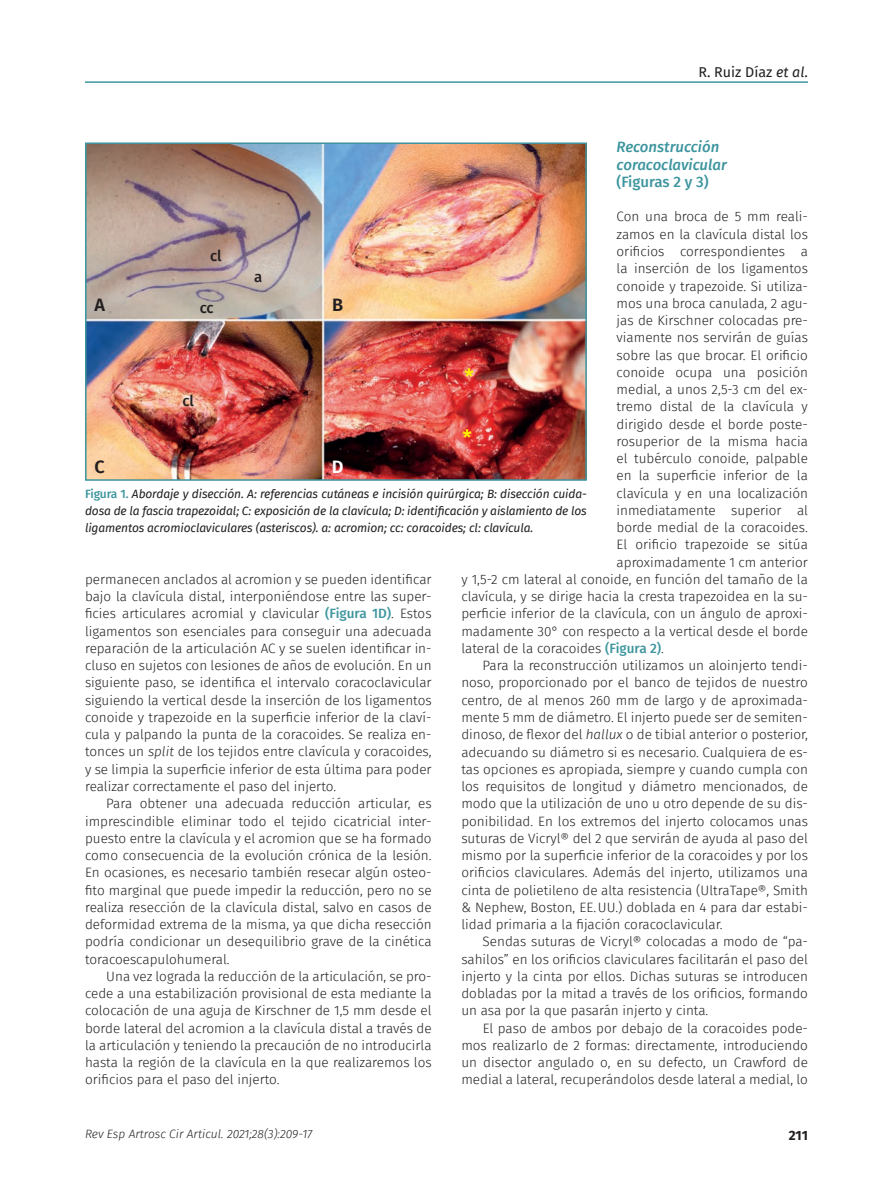
<style>
.page{position:relative;width:893px;height:1191px;background:#fff}
.page>*{position:absolute;margin:0;border:0;box-sizing:border-box;transform-origin:0 0}
.Letra_figura{font:600 21px "Fira Sans FS";color:#fff101}
.Letra_figura-2{font:600 18px "Fira Sans FS";color:#231f20}
.Letra_figura-3{font:600 18px "Fira Sans FS";color:#fff}
.Subladillo{font:italic 500 15px/17.2px "Fira Sans FS";color:#3d959e}
.Letra_figura-4{font:500 15px "Fira Sans FS";color:#231f20}
.t1{font:14.25px "Fira Sans FS";color:#231f20}
.Párrafo_general{font:300 13.5px/17.2px "Fira Sans FS";color:#231f20;text-align:justify}
.Primer_párrafo{font:300 13.5px "Fira Sans FS";color:#231f20}
.t2{font:700 13.5px "Fira Sans FS";color:#231f20}
.Pie_de_foto{font:italic 12px/17.2px "Fira Sans FS";letter-spacing:-.01em;color:#231f20;text-align:justify}
.t3{font:italic 300 12px "Fira Sans FS";color:#231f20}
.s1{font-style:italic}
.s2{font-style:normal}
.s3{font-weight:500;color:#3d959e}
.s4{font-weight:500;font-style:normal;color:#3d959e}
</style>
<div class="page">
<hr style="left:85px;top:81px;width:723px;height:2px;background:#3d959e">
<img style="left:88px;top:145px;width:496px;height:333px">
<div style="left:85px;top:142px;width:502px;height:339px;border:2px solid #3d959e"></div>
<p class="t1" style="left:698px;top:62px;width:111px">R. Ruiz Díaz <span class="s1">et al</span>.</p>
<p class="Subladillo" style="left:617px;top:138px;width:112px">Reconstrucción coracoclavicular <span class="s2">(Figuras 2 y 3)</span></p>
<p class="Primer_párrafo" style="left:617px;top:207px;width:193px">Con una broca de 5 mm reali-</p>
<p class="Primer_párrafo" style="left:617px;top:224px;width:193px">zamos en la clavícula distal los</p>
<p class="Primer_párrafo" style="left:617px;top:242px;width:193px">orificios correspondientes a</p>
<p class="Primer_párrafo" style="left:617px;top:259px;width:193px">la inserción de los ligamentos</p>
<p class="Primer_párrafo" style="left:617px;top:276px;width:193px">conoide y trapezoide. Si utiliza-</p>
<p class="Primer_párrafo" style="left:617px;top:293px;width:193px">mos una broca canulada, 2 agu-</p>
<p class="Primer_párrafo" style="left:617px;top:311px;width:193px">jas de Kirschner colocadas pre-</p>
<p class="Primer_párrafo" style="left:617px;top:328px;width:193px">viamente nos servirán de guías</p>
<p class="Primer_párrafo" style="left:617px;top:345px;width:193px">sobre las que brocar. El orificio</p>
<p class="Primer_párrafo" style="left:617px;top:362px;width:193px">conoide ocupa una posición</p>
<p class="Primer_párrafo" style="left:617px;top:380px;width:193px">medial, a unos 2,5-3 cm del ex-</p>
<p class="Primer_párrafo" style="left:617px;top:397px;width:193px">tremo distal de la clavícula y</p>
<p class="Primer_párrafo" style="left:617px;top:414px;width:193px">dirigido desde el borde poste-</p>
<p class="Primer_párrafo" style="left:617px;top:432px;width:193px">rosuperior de la misma hacia</p>
<p class="Primer_párrafo" style="left:617px;top:449px;width:193px">el tubérculo conoide, palpable</p>
<p class="Primer_párrafo" style="left:617px;top:466px;width:193px">en la superficie inferior de la</p>
<p class="Primer_párrafo" style="left:617px;top:483px;width:193px">clavícula y en una localización</p>
<p class="Primer_párrafo" style="left:617px;top:501px;width:193px">inmediatamente superior al</p>
<p class="Primer_párrafo" style="left:617px;top:518px;width:193px">borde medial de la coracoides.</p>
<p class="Primer_párrafo" style="left:617px;top:535px;width:193px">El orificio trapezoide se sitúa</p>
<p class="Primer_párrafo" style="left:617px;top:552px;width:193px">aproximadamente 1 cm anterior</p>
<p class="Primer_párrafo" style="left:461px;top:570px;width:348px">y 1,5-2 cm lateral al conoide, en función del tamaño de la</p>
<p class="Primer_párrafo" style="left:461px;top:587px;width:348px">clavícula, y se dirige hacia la cresta trapezoidea en la su-</p>
<p class="Primer_párrafo" style="left:461px;top:604px;width:348px">perficie inferior de la clavícula, con un ángulo de aproxi-</p>
<p class="Primer_párrafo" style="left:461px;top:621px;width:348px">madamente 30° con respecto a la vertical desde el borde</p>
<p class="Primer_párrafo" style="left:461px;top:639px;width:204px">lateral de la coracoides <span class="s3">(Figura 2)</span>.</p>
<p class="Párrafo_general" style="left:461px;top:657px;width:348px;text-indent:21px">Para la reconstrucción utilizamos un aloinjerto tendi&shy;noso, proporcionado por el banco de tejidos de nuestro centro, de al menos 260 mm de largo y de aproximada&shy;mente 5 mm de diámetro. El injerto puede ser de semiten&shy;dinoso, de flexor del <span class="s1">hallux</span> o de tibial anterior o posterior, adecuando su diámetro si es necesario. Cualquiera de es&shy;tas opciones es apropiada, siempre y cuando cumpla con los requisitos de longitud y diámetro mencionados, de modo que la utilización de uno u otro depende de su dis&shy;ponibilidad. En los extremos del injerto colocamos unas suturas de Vicryl® del 2 que servirán de ayuda al paso del mismo por la superficie inferior de la coracoides y por los orificios claviculares. Además del injerto, utilizamos una cinta de polietileno de alta resistencia (UltraTape®, Smith &amp; Nephew, Boston, EE.UU.) doblada en 4 para dar estabi&shy;lidad primaria a la fijación coracoclavicular.</p>
<p class="Párrafo_general" style="left:461px;top:933px;width:348px;text-indent:21px">Sendas suturas de Vicryl® colocadas a modo de “pa&shy;sahilos” en los orificios claviculares facilitarán el paso del injerto y la cinta por ellos. Dichas suturas se introducen dobladas por la mitad a través de los orificios, formando un asa por la que pasarán injerto y cinta.</p>
<p class="Párrafo_general" style="left:461px;top:1019px;width:348px;text-indent:21px">El paso de ambos por debajo de la coracoides pode&shy;mos realizarlo de 2 formas: directamente, introduciendo un disector angulado o, en su defecto, un Crawford de medial a lateral, recuperándolos desde lateral a medial, lo</p>
<p class="Letra_figura-4" style="left:210px;top:245px;width:13px">cl</p>
<p class="Letra_figura-4" style="left:254px;top:266px;width:10px">a</p>
<p class="Letra_figura-2" style="left:94px;top:291px;width:12px">A</p>
<p class="Letra_figura-2" style="left:332px;top:291px;width:13px">B</p>
<p class="Letra_figura-4" style="left:200px;top:297px;width:16px">cc</p>
<p class="Letra_figura" style="left:465px;top:361px;width:11px">*</p>
<p class="Letra_figura-4" style="left:182px;top:390px;width:13px">cl</p>
<p class="Letra_figura" style="left:462px;top:422px;width:11px">*</p>
<p class="Letra_figura-2" style="left:95px;top:453px;width:12px">C</p>
<p class="Letra_figura-3" style="left:332px;top:453px;width:13px">D</p>
<p class="Pie_de_foto" style="left:85px;top:485px;width:503px"><span class="s4">Figura 1.</span> Abordaje y disección. A: referencias cutáneas e incisión quirúrgica; B: disección cuida&shy;dosa de la fascia trapezoidal; C: exposición de la clavícula; D: identificación y aislamiento de los ligamentos acromioclaviculares (asteriscos). a: acromion; cc: coracoides; cl: clavícula.</p>
<p class="Párrafo_general" style="left:85px;top:570px;width:348px">permanecen anclados al acromion y se pueden identificar bajo la clavícula distal, interponiéndose entre las super&shy;ficies articulares acromial y clavicular <span class="s3">(Figura 1D)</span>. Estos ligamentos son esenciales para conseguir una adecuada reparación de la articulación AC y se suelen identificar in&shy;cluso en sujetos con lesiones de años de evolución. En un siguiente paso, se identifica el intervalo coracoclavicular siguiendo la vertical desde la inserción de los ligamentos conoide y trapezoide en la superficie inferior de la claví&shy;cula y palpando la punta de la coracoides. Se realiza en&shy;tonces un <span class="s1">split</span> de los tejidos entre clavícula y coracoides, y se limpia la superficie inferior de esta última para poder realizar correctamente el paso del injerto.</p>
<p class="Párrafo_general" style="left:85px;top:795px;width:348px;text-indent:21px">Para obtener una adecuada reducción articular, es imprescindible eliminar todo el tejido cicatricial inter&shy;puesto entre la clavícula y el acromion que se ha formado como consecuencia de la evolución crónica de la lesión.<br>En ocasiones, es necesario también resecar algún osteo&shy;fito marginal que puede impedir la reducción, pero no se realiza resección de la clavícula distal, salvo en casos de deformidad extrema de la misma, ya que dicha resección podría condicionar un desequilibrio grave de la cinética toracoescapulohumeral.</p>
<p class="Párrafo_general" style="left:85px;top:967px;width:348px;text-indent:21px">Una vez lograda la reducción de la articulación, se pro&shy;cede a una estabilización provisional de esta mediante la colocación de una aguja de Kirschner de 1,5 mm desde el borde lateral del acromion a la clavícula distal a través de la articulación y teniendo la precaución de no introducirla hasta la región de la clavícula en la que realizaremos los orificios para el paso del injerto.</p>
<p class="t3" style="left:85px;top:1125px;width:229px">Rev Esp Artrosc Cir Articul. 2021;28(3):209-17</p>
<p class="t2" style="left:789px;top:1124px;width:20px">211</p>
</div>
